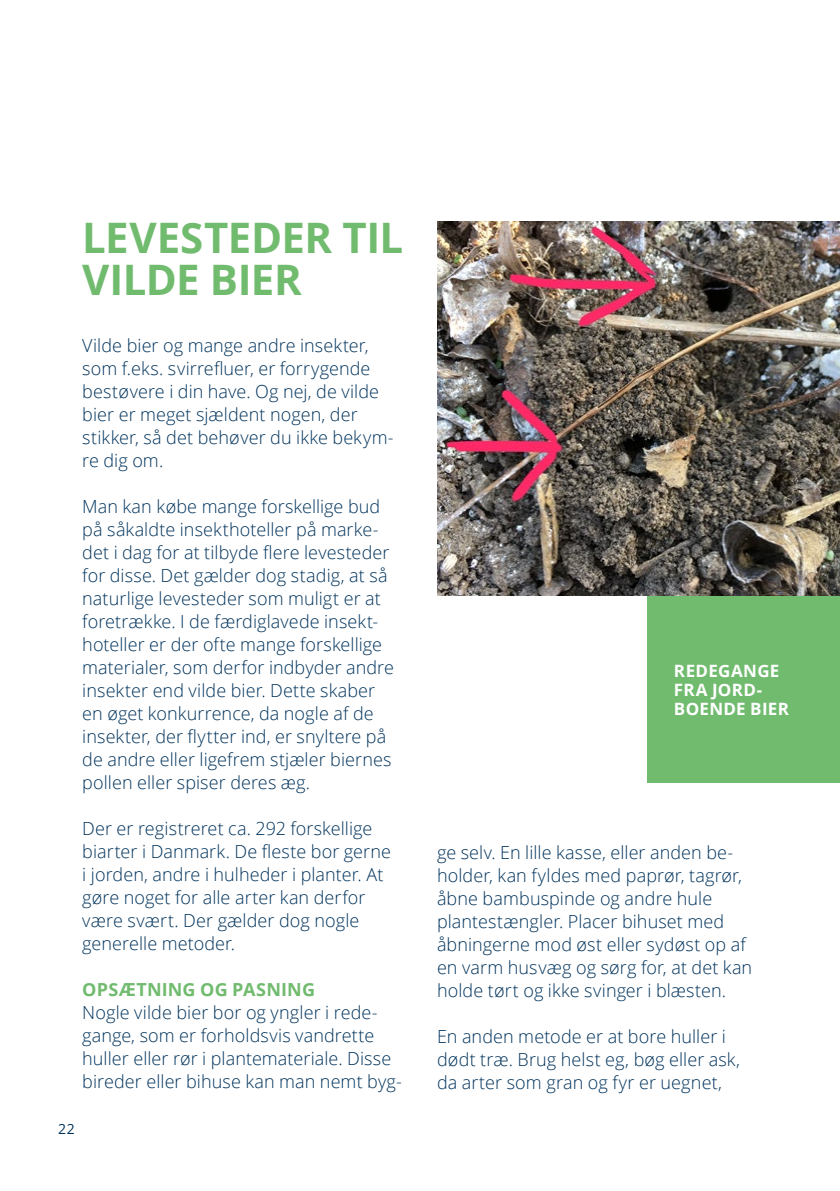
<style>
.page{position:relative;width:840px;height:1191px;background:#fff}
.page>*{position:absolute;margin:0;border:0;box-sizing:border-box;transform-origin:0 0}
.t1{font:700 42px/42px "Open Sans";letter-spacing:-.01em;color:#71bb6f}
.t2{font:300 18px/23px "Open Sans";letter-spacing:.005em;color:#00335c}
.t3{font:700 18px "Open Sans";letter-spacing:.01em;color:#71bb6f}
.t4{font:700 17px/19px "Open Sans";letter-spacing:.015em;color:#fff}
.t5{font:14px "Open Sans";color:#00335c}
</style>
<div class="page">
<div style="left:646px;top:595px;width:193px;height:187px;background:#71bb6f"></div>
<img style="left:437px;top:221px;width:402px;height:374px">
<h1 class="t1" style="left:82px;top:216px;width:322px">LEVESTEDER TIL<br>VILDE BIER</h1>
<p class="t2" style="left:82px;top:333px;width:313px">Vilde bier og mange andre insekter, som f.eks. svirrefluer, er forrygende bestøvere i din have. Og nej, de vilde bier er meget sjældent nogen, der stikker, så det behøver du ikke bekym&shy;re dig om.</p>
<p class="t2" style="left:82px;top:494px;width:313px">Man kan købe mange forskellige bud på såkaldte insekthoteller på marke&shy;det i dag for at tilbyde flere levesteder for disse. Det gælder dog stadig, at så naturlige levesteder som muligt er at foretrække. I de færdiglavede insekt&shy;hoteller er der ofte mange forskellige materialer, som derfor indbyder andre insekter end vilde bier. Dette skaber en øget konkurrence, da nogle af de insekter, der flytter ind, er snyltere på de andre eller ligefrem stjæler biernes pollen eller spiser deres æg.</p>
<p class="t2" style="left:82px;top:816px;width:310px">Der er registreret ca. 292 forskellige biarter i Danmark. De fleste bor gerne i jorden, andre i hulheder i planter. At gøre noget for alle arter kan derfor være svært. Der gælder dog nogle generelle metoder.</p>
<p class="t3" style="left:82px;top:977px;width:234px">OPSÆTNING OG PASNING</p>
<p class="t2" style="left:82px;top:1000px;width:321px">Nogle vilde bier bor og yngler i rede&shy;gange, som er forholdsvis vandrette huller eller rør i plantemateriale. Disse bireder eller bihuse kan man nemt byg-</p>
<p class="t5" style="left:58px;top:1118px;width:18px">22</p>
<p class="t4" style="left:673px;top:660px;width:116px">REDEGANGE<br>FRA JORD-<br>BOENDE BIER</p>
<p class="t2" style="left:437px;top:840px;width:316px">ge selv. En lille kasse, eller anden be&shy;holder, kan fyldes med paprør, tagrør, åbne bambuspinde og andre hule plantestængler. Placer bihuset med åbningerne mod øst eller sydøst op af en varm husvæg og sørg for, at det kan holde tørt og ikke svinger i blæsten.</p>
<p class="t2" style="left:437px;top:1024px;width:304px">En anden metode er at bore huller i dødt træ. Brug helst eg, bøg eller ask, da arter som gran og fyr er uegnet,</p>
</div>
